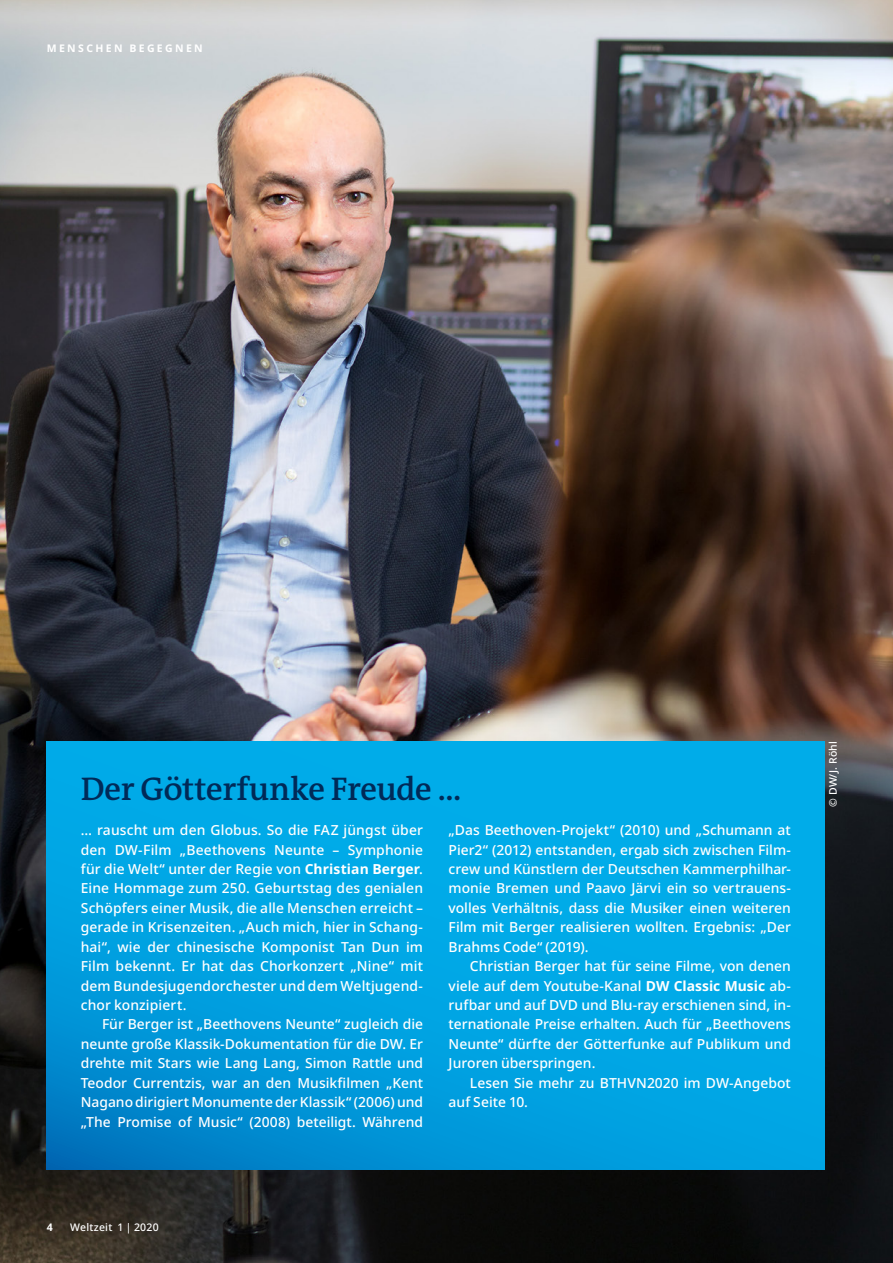
<style>
.page{position:relative;width:893px;height:1263px;background:#fff}
.page>*{position:absolute;margin:0;border:0;box-sizing:border-box;transform-origin:0 0}
.t1{font:600 33px "DW The Antiqua B W6";letter-spacing:-.015em;color:#002a58}
.t2{font:500 13.8px/19.4px "Noto Sans";color:#fff;text-align:justify}
.t3{font:500 10.5px "Noto Sans";letter-spacing:.02em;color:#fff}
.t4{font:700 10.5px "Noto Sans";letter-spacing:.225em;color:#fff}
.s1{font-weight:700}
</style>
<div class="page">
<img style="left:0;top:0;width:893px;height:1263px">
<svg style="left:47px;top:741px;width:778px;height:428px;background:#00a3e2"></svg>
<p class="t4" style="left:47px;top:41px;width:158px">MENSCHEN BEGEGNEN</p>
<h1 class="t1" style="left:81px;top:767px;width:382px">Der Götterfunke Freude …</h1>
<p class="t2" style="left:81px;top:821px;width:344px">… rauscht um den Globus. So die FAZ jüngst über den DW-Film „Beethovens Neunte – Symphonie für die Welt“ unter der Regie von <span class="s1">Christian Berger</span>.<br>Eine Hommage zum 250. Geburtstag des genialen Schöpfers einer Musik, die alle Menschen erreicht – gerade in Krisenzeiten. „Auch mich, hier in Schang&shy;hai“, wie der chinesische Komponist Tan Dun im Film bekennt. Er hat das Chorkonzert „Nine“ mit dem Bundesjugendorchester und dem Weltjugend&shy;chor konzipiert.</p>
<p class="t2" style="left:81px;top:1015px;width:344px;text-indent:21px">Für Berger ist „Beethovens Neunte“ zugleich die neunte große Klassik-Dokumentation für die DW. Er drehte mit Stars wie Lang Lang, Simon Rattle und Teodor Currentzis, war an den Musikfilmen „Kent Nagano dirigiert Monumente der Klassik“ (2006) und „The Promise of Music“ (2008) beteiligt. Während</p>
<p class="t2" style="left:449px;top:821px;width:344px">„Das Beethoven-Projekt“ (2010) und „Schumann at Pier2“ (2012) entstanden, ergab sich zwischen Film&shy;crew und Künstlern der Deutschen Kammerphilhar&shy;monie Bremen und Paavo Järvi ein so vertrauens&shy;volles Verhältnis, dass die Musiker einen weiteren Film mit Berger realisieren wollten. Ergebnis: „Der Brahms Code“ (2019).</p>
<p class="t2" style="left:449px;top:957px;width:344px;text-indent:21px">Christian Berger hat für seine Filme, von denen viele auf dem Youtube-Kanal <span class="s1">DW Classic Music</span> ab&shy;rufbar und auf DVD und Blu-ray erschienen sind, in&shy;ternationale Preise erhalten. Auch für „Beethovens Neunte“ dürfte der Götterfunke auf Publikum und Juroren überspringen.</p>
<p class="t2" style="left:449px;top:1073px;width:344px;text-indent:21px">Lesen Sie mehr zu BTHVN2020 im DW-Angebot auf Seite 10.</p>
<p class="t4" style="left:47px;top:1220px;width:8px">4</p>
<p class="t3" style="left:70px;top:1220px;width:90px">Weltzeit 1 | 2020</p>
<p class="t3" style="left:825px;top:807px;width:67px;rotate:-90deg">© DW/J. Röhl</p>
</div>
